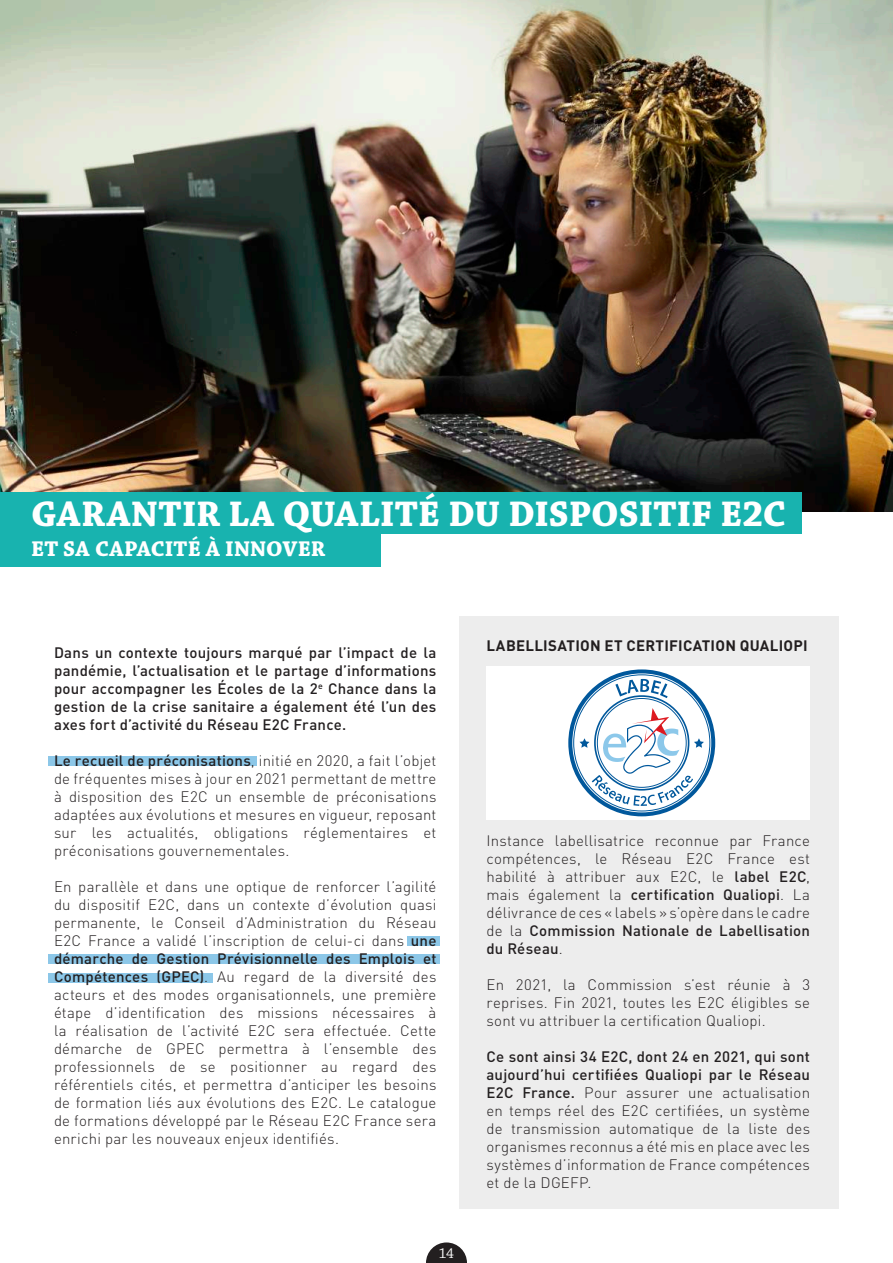
<style>
.page{position:relative;width:893px;height:1263px;background:#fff}
.page>*{position:absolute;margin:0;border:0;box-sizing:border-box;transform-origin:0 0}
.t1{font:700 37.5px "Chaparral Pro";color:#fff}
.t2{font:700 22.5px "Chaparral Pro";letter-spacing:.005em;color:#fff}
.t3{font:300 15px/18px "DIN";letter-spacing:.015em;color:#231f20;text-align:justify}
.t4{font:500 15px/18px "DIN";letter-spacing:.015em;color:#231f20;text-align:justify}
.t5{font:700 15px "DIN";letter-spacing:.02em;color:#231f20}
.t6{font:15px "Chaparral Pro";color:#fff}
.s1{font-weight:500}
</style>
<div class="page">
<div style="left:48px;top:756px;width:208px;height:10px;background:#8cc7e8"></div>
<div style="left:48px;top:955px;width:392px;height:9px;background:#8cc7e8"></div>
<div style="left:48px;top:973px;width:165px;height:9px;background:#8cc7e8"></div>
<div style="left:407px;top:936px;width:33px;height:9px;background:#8cc7e8"></div>
<div style="left:459px;top:617px;width:380px;height:592px;background:#ededed"></div>
<img style="left:0;top:0;width:893px;height:511px">
<div style="left:0;top:492px;width:801px;height:42px;background:#18b3af"></div>
<div style="left:0;top:532px;width:381px;height:35px;background:#18b3af"></div>
<div style="left:486px;top:666px;width:324px;height:154px;background:#fff"></div>
<svg style="left:568px;top:669px;width:147px;height:147px"></svg>
<svg style="left:426px;top:1242px;width:41px;height:21px"></svg>
<h1 class="t1" style="left:31px;top:492px;width:756px">GARANTIR LA QUALITÉ DU DISPOSITIF E2C</h1>
<h2 class="t2" style="left:31px;top:535px;width:296px">ET SA CAPACITÉ À INNOVER</h2>
<p class="t4" style="left:54px;top:643px;width:384px">Dans un contexte toujours marqué par l’impact de la pandémie, l’actualisation et le partage d’informations pour accompagner les Écoles de la 2<sup>e</sup> Chance dans la gestion de la crise sanitaire a également été l’un des axes fort d’activité du Réseau E2C France.</p>
<p class="t3" style="left:54px;top:751px;width:384px"><span class="s1">Le recueil de préconisations</span>, initié en 2020, a fait l’objet de fréquentes mises à jour en 2021 permettant de mettre à disposition des E2C un ensemble de préconisations adaptées aux évolutions et mesures en vigueur, reposant sur les actualités, obligations réglementaires et préconisations gouvernementales.</p>
<p class="t3" style="left:54px;top:877px;width:384px">En parallèle et dans une optique de renforcer l’agilité du dispositif E2C, dans un contexte d’évolution quasi permanente, le Conseil d’Administration du Réseau E2C France a validé l’inscription de celui-ci dans <span class="s1">une démarche de Gestion Prévisionnelle des Emplois et Compétences (GPEC)</span>. Au regard de la diversité des acteurs et des modes organisationnels, une première étape d’identification des missions nécessaires à la réalisation de l’activité E2C sera effectuée. Cette démarche de GPEC permettra à l’ensemble des professionnels de se positionner au regard des référentiels cités, et permettra d’anticiper les besoins de formation liés aux évolutions des E2C. Le catalogue de formations développé par le Réseau E2C France sera enrichi par les nouveaux enjeux identifiés.</p>
<p class="t6" style="left:439px;top:1245px;width:17px">14</p>
<p class="t5" style="left:486px;top:635px;width:323px">LABELLISATION ET CERTIFICATION QUALIOPI</p>
<p class="t3" style="left:486px;top:832px;width:325px">Instance labellisatrice reconnue par France compétences, le Réseau E2C France est habilité à attribuer aux E2C, le <span class="s1">label E2C</span>, mais également la <span class="s1">certification Qualiopi</span>. La délivrance de ces « labels » s’opère dans le cadre de la <span class="s1">Commission Nationale de Labellisation du Réseau</span>.</p>
<p class="t3" style="left:486px;top:976px;width:325px">En 2021, la Commission s’est réunie à 3 reprises. Fin 2021, toutes les E2C éligibles se sont vu attribuer la certification Qualiopi.</p>
<p class="t3" style="left:486px;top:1048px;width:325px"><span class="s1">Ce sont ainsi 34 E2C, dont 24 en 2021, qui sont aujourd’hui certifiées Qualiopi par le Réseau E2C France.</span> Pour assurer une actualisation en temps réel des E2C certifiées, un système de transmission automatique de la liste des organismes reconnus a été mis en place avec les systèmes d’information de France compétences et de la DGEFP.</p>
</div>
